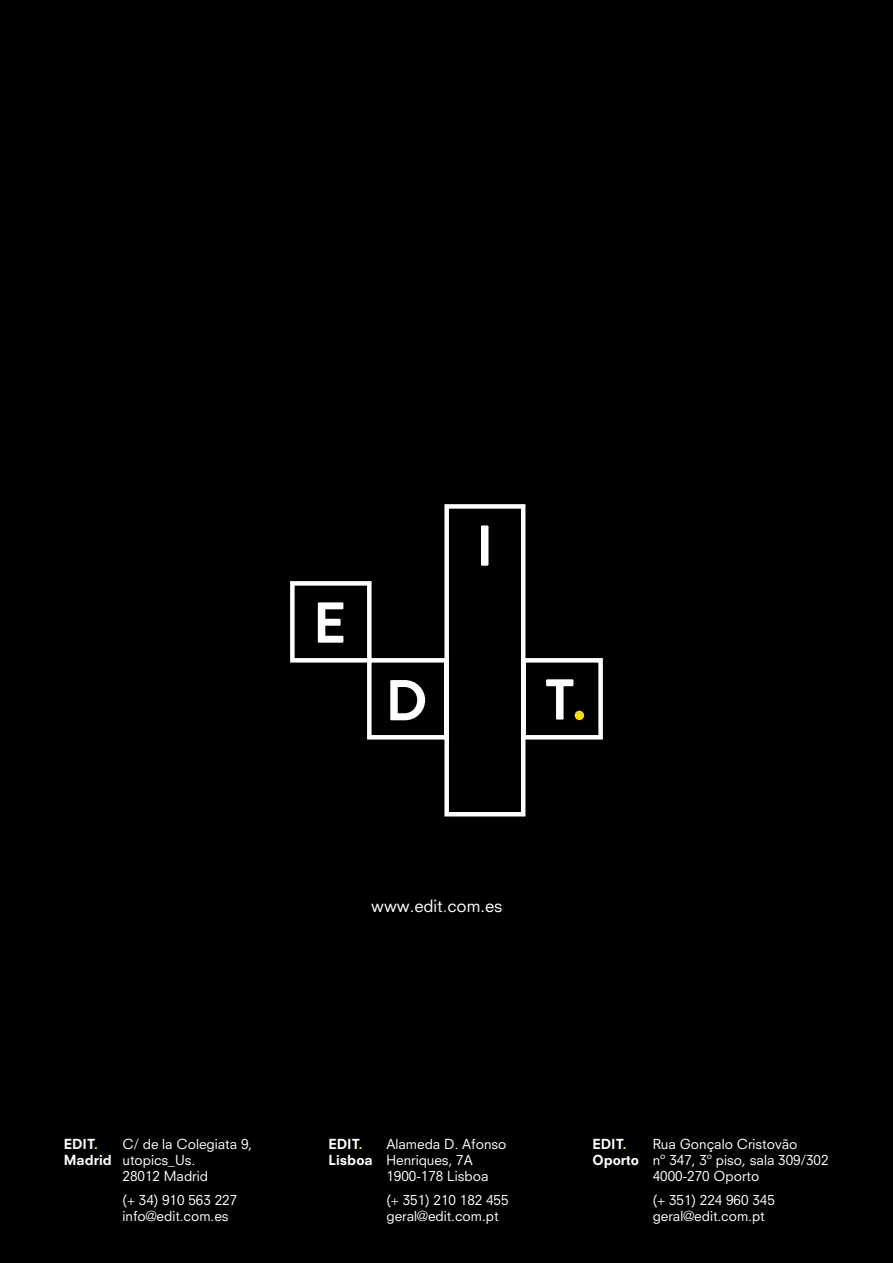
<style>
.page{position:relative;width:893px;height:1263px;background:#000}
.page>*{position:absolute;margin:0;border:0;box-sizing:border-box;transform-origin:0 0}
.t1{font:16.5px "Neuzeit SLT";color:#fff}
.t2{font:13.5px/16.2px "Neuzeit SLT";color:#fff}
.t3{font:800 13.5px/16.2px "Neuzeit SLT Std";color:#fff}
.s1{color:#fd0}
</style>
<div class="page">
<svg style="left:318px;top:602px;width:25px;height:41px"></svg>
<div style="left:290px;top:581px;width:82px;height:81px;border:4px solid #fff"></div>
<svg style="left:365px;top:504px;width:163px;height:313px"></svg>
<svg style="left:546px;top:679px;width:27px;height:40px"></svg>
<div style="left:575px;top:711px;width:9px;height:9px;background:#fd0;border-radius:50%"></div>
<div style="left:521px;top:658px;width:82px;height:81px;border:4px solid #fff"></div>
<p class="t1" style="left:371px;top:896px;width:133px">www.edit<span class="s1">.</span>com.es</p>
<p class="t3" style="left:64px;top:1135px;width:50px">EDIT<span class="s1">.<br></span>Madrid</p>
<p class="t2" style="left:122px;top:1135px;width:131px">C/ de la Colegiata 9, utopics_Us.<br>28012 Madrid</p>
<p class="t2" style="left:122px;top:1192px;width:116px">(+ 34) 910 563 227 info@edit.com.es</p>
<p class="t3" style="left:329px;top:1135px;width:46px">EDIT<span class="s1">.<br></span>Lisboa</p>
<p class="t2" style="left:386px;top:1135px;width:122px">Alameda D. Afonso<br>Henriques, 7A<br>1900-178 Lisboa</p>
<p class="t2" style="left:386px;top:1192px;width:124px">(+ 351) 210 182 455 geral@edit.com.pt</p>
<p class="t3" style="left:592px;top:1135px;width:48px">EDIT<span class="s1">.<br></span>Oporto</p>
<p class="t2" style="left:653px;top:1135px;width:177px">Rua Gonçalo Cristovão<br>nº 347, 3º piso, sala 309/302<br>4000-270 Oporto</p>
<p class="t2" style="left:653px;top:1192px;width:124px">(+ 351) 224 960 345 geral@edit.com.pt</p>
</div>
